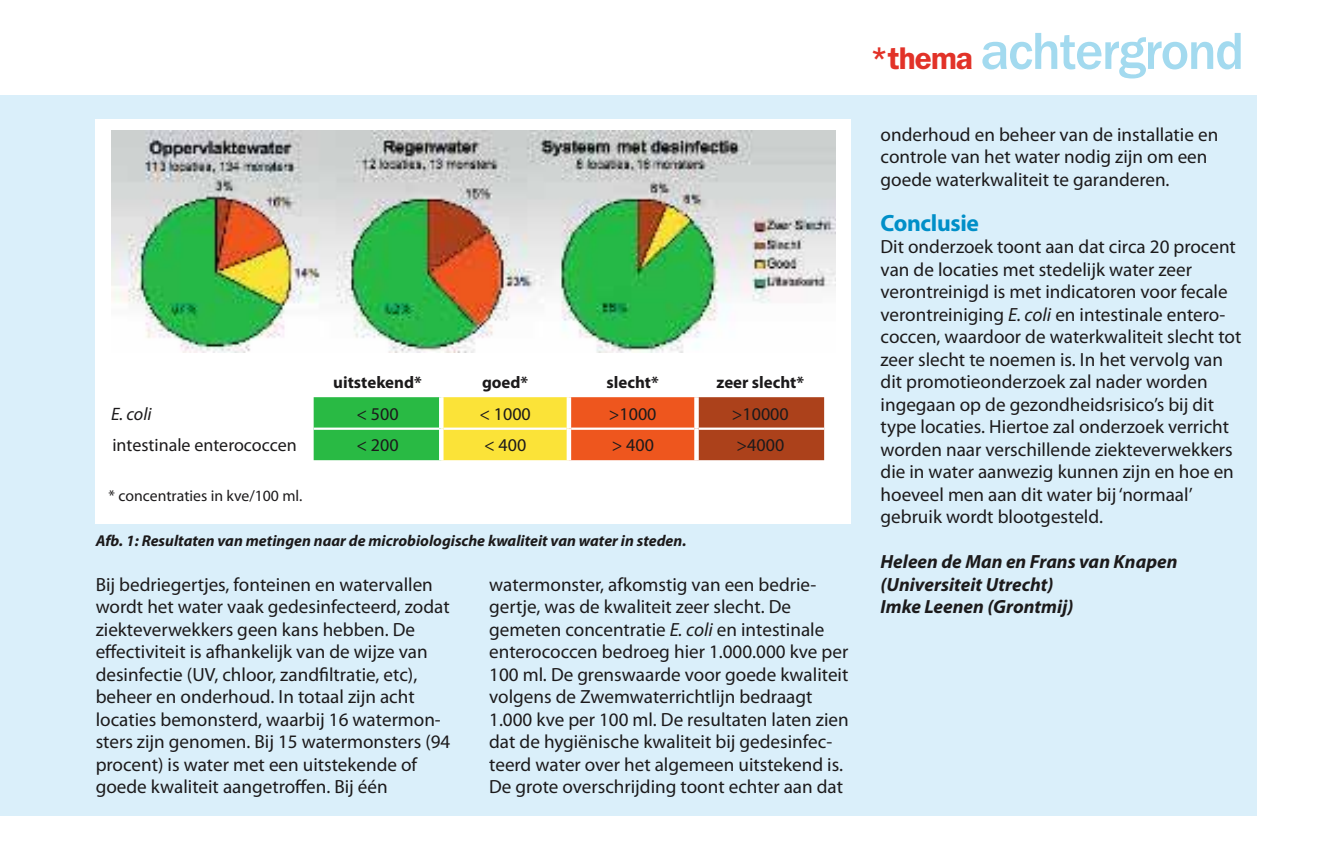
<style>
.page{position:relative;width:1340px;height:853px;background:#fff}
.page>*{position:absolute;margin:0;border:0;box-sizing:border-box;transform-origin:0 0}
.t1{font:500 54px "ITC Franklin Gothic Std";letter-spacing:-.03em;color:#a3daef}
.t2{font:700 23.62px "Myriad Pro";letter-spacing:-.015em;color:#008fc8}
.t3{font:19.12px/22.5px "Myriad Pro";color:#1c1a1b}
.t4{font:italic 700 19.12px/22.5px "Myriad Pro";color:#1c1a1b}
.t5{font:18px "Myriad Pro";color:#1c1a1b}
.t6{font:italic 18px "Myriad Pro";color:#1c1a1b}
.t7{font:700 16.88px "Myriad Pro";color:#1c1a1b}
.t8{font:italic 700 15.75px "Myriad Pro";color:#1c1a1b}
.t9{font:15.75px "Myriad Pro";color:#1c1a1b}
.s1{font-style:italic}
.s2{font-weight:600;font-size:31.5px;color:#e23228}
</style>
<div class="page">
<div style="left:0;top:96px;width:1256px;height:720px;background:#daeffa"></div>
<div style="left:96px;top:119px;width:754px;height:405px;background:#fff"></div>
<img style="left:112px;top:131px;width:724px;height:222px">
<svg style="left:314px;top:397px;width:510px;height:63px;background:#b09032"></svg>
<hr style="left:314px;top:428px;width:125px;height:2px;background:#fff">
<hr style="left:443px;top:428px;width:123px;height:2px;background:#fff">
<hr style="left:571px;top:428px;width:123px;height:2px;background:#fff">
<hr style="left:698px;top:428px;width:126px;height:2px;background:#fff">
<hr style="left:439px;top:397px;width:4px;height:32px;background:#fff">
<div style="left:566px;top:397px;width:5px;height:32px;background:#fff"></div>
<svg style="left:694px;top:397px;width:4px;height:32px"></svg>
<hr style="left:439px;top:429px;width:4px;height:31px;background:#fff">
<div style="left:566px;top:429px;width:5px;height:31px;background:#fff"></div>
<svg style="left:694px;top:429px;width:4px;height:31px"></svg>
<p class="t7" style="left:333px;top:376px;width:90px">uitstekend*</p>
<p class="t7" style="left:482px;top:376px;width:48px">goed*</p>
<p class="t7" style="left:606px;top:376px;width:54px">slecht*</p>
<p class="t7" style="left:716px;top:376px;width:89px">zeer slecht*</p>
<p class="t6" style="left:111px;top:407px;width:42px">E. coli</p>
<p class="t5" style="left:356px;top:407px;width:44px">&lt; 500</p>
<p class="t5" style="left:479px;top:407px;width:53px">&lt; 1000</p>
<p class="t5" style="left:609px;top:407px;width:49px">&gt;1000</p>
<p class="t5" style="left:732px;top:407px;width:58px">&gt;10000</p>
<p class="t5" style="left:112px;top:438px;width:186px">intestinale enterococcen</p>
<p class="t5" style="left:356px;top:438px;width:44px">&lt; 200</p>
<p class="t5" style="left:484px;top:438px;width:44px">&lt; 400</p>
<p class="t5" style="left:611px;top:438px;width:44px">&gt; 400</p>
<p class="t5" style="left:736px;top:438px;width:49px">&gt;4000</p>
<p class="t9" style="left:109px;top:489px;width:195px">* concentraties in kve/100 ml.</p>
<p class="t8" style="left:96px;top:534px;width:592px">Afb. 1: Resultaten van metingen naar de microbiologische kwaliteit van water in steden.</p>
<p class="t3" style="left:489px;top:575px;width:361px">watermonster, afkomstig van een bedrie&shy;gertje, was de kwaliteit zeer slecht. De gemeten concentratie <span class="s1">E. coli</span> en intestinale enterococcen bedroeg hier 1.000.000 kve per 100 ml. De grenswaarde voor goede kwaliteit volgens de Zwemwaterrichtlijn bedraagt 1.000 kve per 100 ml. De resultaten laten zien dat de hygiënische kwaliteit bij gedesinfec&shy;teerd water over het algemeen uitstekend is.<br>De grote overschrijding toont echter aan dat</p>
<p class="t3" style="left:96px;top:575px;width:356px">Bij bedriegertjes, fonteinen en watervallen wordt het water vaak gedesinfecteerd, zodat ziekteverwekkers geen kans hebben. De effectiviteit is afhankelijk van de wijze van desinfectie (UV, chloor, zandfiltratie, etc), beheer en onderhoud. In totaal zijn acht locaties bemonsterd, waarbij 16 watermon&shy;sters zijn genomen. Bij 15 watermonsters (94 procent) is water met een uitstekende of goede kwaliteit aangetroffen. Bij één</p>
<h1 class="t1" style="left:870px;top:30px;width:376px"><span class="s2">*thema</span> achtergrond</h1>
<p class="t3" style="left:880px;top:125px;width:339px">onderhoud en beheer van de installatie en controle van het water nodig zijn om een goede waterkwaliteit te garanderen.</p>
<p class="t2" style="left:880px;top:214px;width:100px">Conclusie</p>
<p class="t3" style="left:880px;top:237px;width:362px">Dit onderzoek toont aan dat circa 20 procent van de locaties met stedelijk water zeer verontreinigd is met indicatoren voor fecale verontreiniging <span class="s1">E. coli</span> en intestinale entero&shy;coccen, waardoor de waterkwaliteit slecht tot zeer slecht te noemen is. In het vervolg van dit promotieonderzoek zal nader worden ingegaan op de gezondheidsrisico’s bij dit type locaties. Hiertoe zal onderzoek verricht worden naar verschillende ziekteverwekkers die in water aanwezig kunnen zijn en hoe en hoeveel men aan dit water bij ‘normaal’ gebruik wordt blootgesteld.</p>
<p class="t4" style="left:880px;top:552px;width:298px">Heleen de Man en Frans van Knapen (Universiteit Utrecht)<br>Imke Leenen (Grontmij)</p>
</div>
